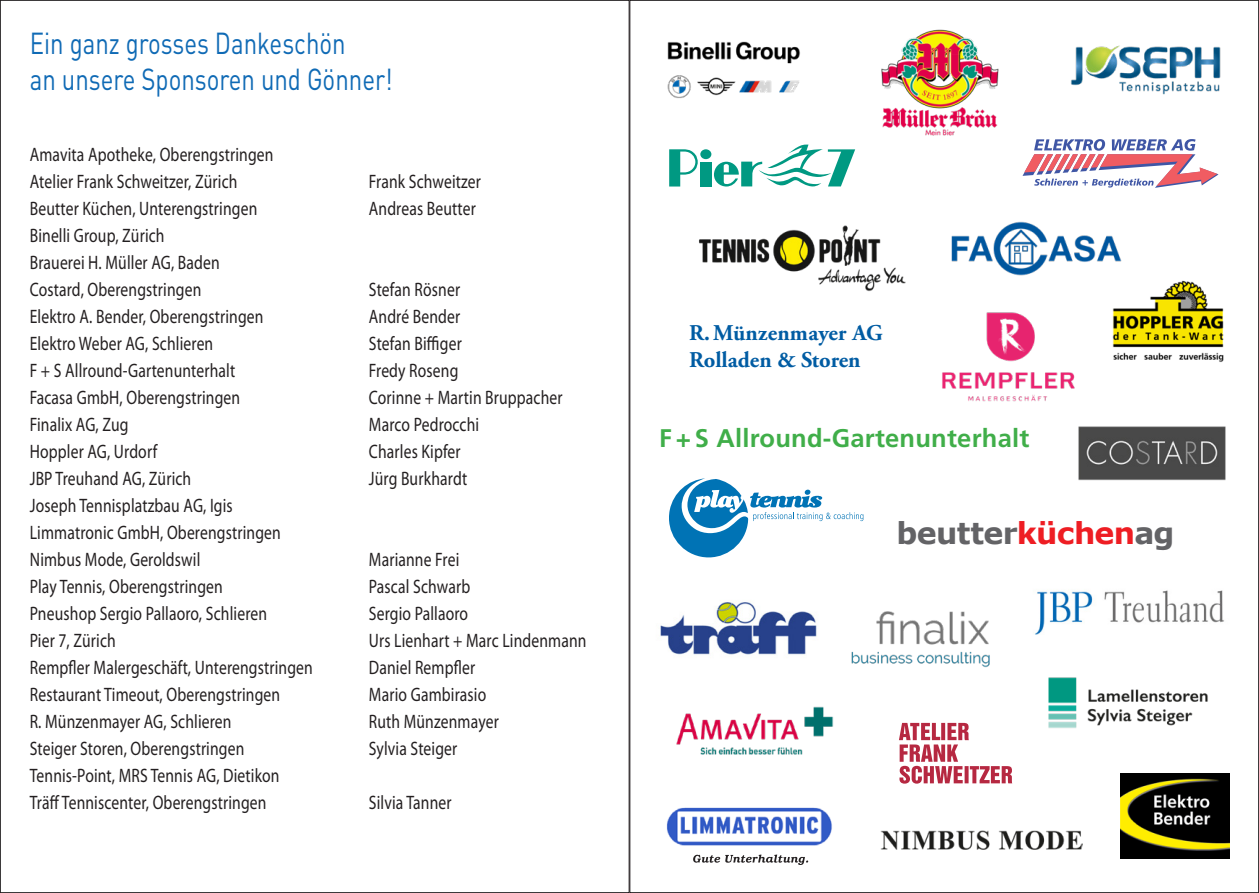
<style>
.page{position:relative;width:1259px;height:893px;background:#fff}
.page>*{position:absolute;margin:0;border:0;box-sizing:border-box;transform-origin:0 0}
.t1{font:30px/36px "DIN";color:#0f6ab5;scale:.8 1}
.t2{font:700 30px "Verdana";letter-spacing:-.02em;color:#636366}
.t3{font:700 25.5px "Frutiger";letter-spacing:.01em;color:#40ae49}
.t4{font:700 22.5px/27px "Adobe Garamond Pro";color:#015ca3}
.t5{font:19.5px/27px "Myriad Pro";letter-spacing:.01em;color:#231f20;scale:.8 1}
.s1{color:#ee1d23}
</style>
<div class="page">
<img style="left:1035px;top:590px;width:189px;height:45px">
<img style="left:1112px;top:280px;width:112px;height:82px">
<img style="left:1120px;top:774px;width:109px;height:85px">
<img style="left:1049px;top:677px;width:159px;height:51px">
<img style="left:951px;top:221px;width:171px;height:54px">
<img style="left:1078px;top:426px;width:148px;height:55px">
<img style="left:881px;top:29px;width:118px;height:107px">
<img style="left:880px;top:830px;width:202px;height:20px">
<img style="left:942px;top:312px;width:133px;height:90px">
<img style="left:1071px;top:45px;width:150px;height:50px">
<img style="left:676px;top:707px;width:157px;height:47px">
<img style="left:666px;top:807px;width:166px;height:48px">
<svg style="left:693px;top:855px;width:115px;height:10px"></svg>
<img style="left:667px;top:41px;width:133px;height:57px">
<svg style="left:1022px;top:139px;width:196px;height:49px"></svg>
<svg style="left:899px;top:723px;width:113px;height:61px"></svg>
<img style="left:851px;top:611px;width:139px;height:56px">
<div style="left:700px;top:162px;width:11px;height:25px;background:#009982"></div>
<div style="left:700px;top:149px;width:11px;height:10px;background:#009982;border-radius:50%"></div>
<svg style="left:714px;top:145px;width:141px;height:42px"></svg>
<svg style="left:669px;top:149px;width:29px;height:38px"></svg>
<svg style="left:669px;top:478px;width:194px;height:80px"></svg>
<img style="left:699px;top:225px;width:207px;height:67px">
<img style="left:660px;top:602px;width:157px;height:53px">
<h1 class="t1" style="left:30px;top:25px;width:455px">Ein ganz grosses Dankeschön<br>an unsere Sponsoren und Gönner!</h1>
<p class="t5" style="left:30px;top:140px;width:306px">Amavita Apotheke, Oberengstringen<br>Atelier Frank Schweitzer, Zürich</p>
<p class="t5" style="left:369px;top:167px;width:142px">Frank Schweitzer</p>
<p class="t5" style="left:30px;top:194px;width:286px">Beutter Küchen, Unterengstringen</p>
<p class="t5" style="left:369px;top:194px;width:135px">Andreas Beutter</p>
<p class="t5" style="left:30px;top:221px;width:239px">Binelli Group, Zürich<br>Brauerei H. Müller AG, Baden<br>Costard, Oberengstringen</p>
<p class="t5" style="left:369px;top:275px;width:116px">Stefan Rösner</p>
<p class="t5" style="left:30px;top:302px;width:294px">Elektro A. Bender, Oberengstringen</p>
<p class="t5" style="left:369px;top:302px;width:116px">André Bender</p>
<p class="t5" style="left:30px;top:329px;width:231px">Elektro Weber AG, Schlieren</p>
<p class="t5" style="left:369px;top:329px;width:118px">Stefan Biffiger</p>
<p class="t5" style="left:30px;top:356px;width:258px">F + S Allround-Gartenunterhalt</p>
<p class="t5" style="left:369px;top:356px;width:113px">Fredy Roseng</p>
<p class="t5" style="left:30px;top:383px;width:264px">Facasa GmbH, Oberengstringen</p>
<p class="t5" style="left:369px;top:383px;width:244px">Corinne + Martin Bruppacher</p>
<p class="t5" style="left:30px;top:410px;width:125px">Finalix AG, Zug</p>
<p class="t5" style="left:369px;top:410px;width:139px">Marco Pedrocchi</p>
<p class="t5" style="left:30px;top:437px;width:161px">Hoppler AG, Urdorf</p>
<p class="t5" style="left:369px;top:437px;width:116px">Charles Kipfer</p>
<p class="t5" style="left:30px;top:464px;width:203px">JBP Treuhand AG, Zürich</p>
<p class="t5" style="left:369px;top:464px;width:124px">Jürg Burkhardt</p>
<p class="t5" style="left:30px;top:491px;width:315px">Joseph Tennisplatzbau AG, Igis<br>Limmatronic GmbH, Oberengstringen<br>Nimbus Mode, Geroldswil</p>
<p class="t5" style="left:369px;top:545px;width:115px">Marianne Frei</p>
<p class="t5" style="left:30px;top:572px;width:243px">Play Tennis, Oberengstringen</p>
<p class="t5" style="left:369px;top:572px;width:128px">Pascal Schwarb</p>
<p class="t5" style="left:30px;top:599px;width:298px">Pneushop Sergio Pallaoro, Schlieren</p>
<p class="t5" style="left:369px;top:599px;width:126px">Sergio Pallaoro</p>
<p class="t5" style="left:30px;top:626px;width:109px">Pier 7, Zürich</p>
<p class="t5" style="left:369px;top:626px;width:274px">Urs Lienhart + Marc Lindenmann</p>
<p class="t5" style="left:30px;top:653px;width:355px">Rempfler Malergeschäft, Unterengstringen</p>
<p class="t5" style="left:369px;top:653px;width:134px">Daniel Rempfler</p>
<p class="t5" style="left:30px;top:680px;width:315px">Restaurant Timeout, Oberengstringen</p>
<p class="t5" style="left:369px;top:680px;width:148px">Mario Gambirasio</p>
<p class="t5" style="left:30px;top:707px;width:254px">R. Münzenmayer AG, Schlieren</p>
<p class="t5" style="left:369px;top:707px;width:164px">Ruth Münzenmayer</p>
<p class="t5" style="left:30px;top:734px;width:270px">Steiger Storen, Oberengstringen</p>
<p class="t5" style="left:369px;top:734px;width:112px">Sylvia Steiger</p>
<p class="t5" style="left:30px;top:761px;width:314px">Tennis-Point, MRS Tennis AG, Dietikon<br>Träff Tenniscenter, Oberengstringen</p>
<p class="t5" style="left:369px;top:788px;width:105px">Silvia Tanner</p>
<p class="t4" style="left:689px;top:320px;width:195px">R.Münzenmayer AG<br>Rolladen &amp; Storen</p>
<h2 class="t3" style="left:659px;top:423px;width:372px">F+S Allround-Gartenunterhalt</h2>
<h1 class="t2" style="left:896px;top:512px;width:279px">beutter<span class="s1">küchen</span>ag</h1>
</div>
